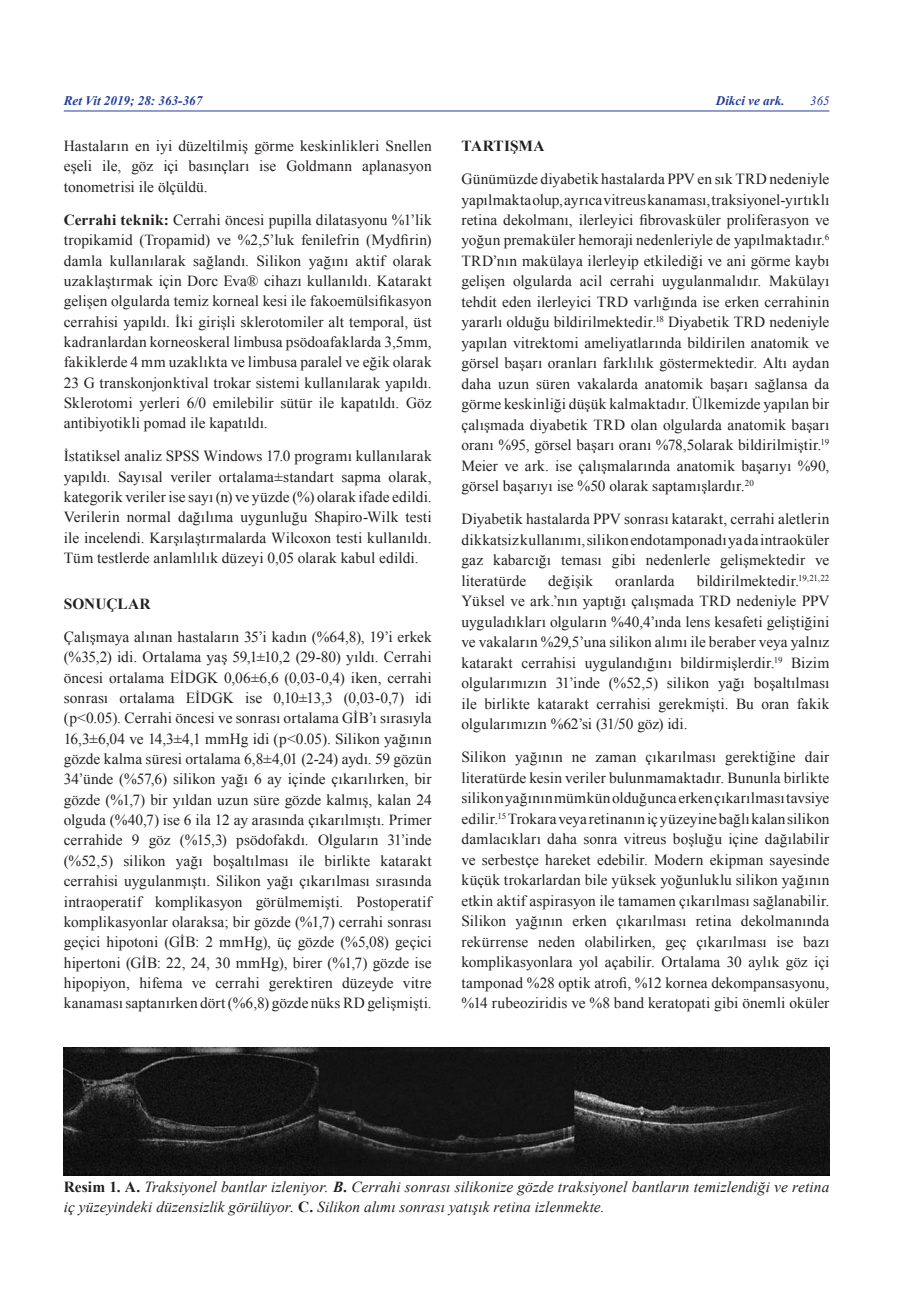
<style>
.page{position:relative;width:906px;height:1289px;background:#fff}
.page>*{position:absolute;margin:0;border:0;box-sizing:border-box;transform-origin:0 0}
.t1{font:15.3px/20.4px "Times New Roman";letter-spacing:.005em;color:#231f20;text-align:justify}
.t2{font:italic 15.3px/20.2px "Times New Roman";color:#231f20}
.t3{font:700 15.3px "Times New Roman";letter-spacing:.01em;color:#231f20}
.t4{font:italic 700 13.2px "Times New Roman";color:#223f9a}
.t5{font:italic 12.75px "Times New Roman";color:#223f9a}
.s1{font-weight:700}
.s2{font-weight:700;font-style:normal}
</style>
<div class="page">
<hr style="left:64px;top:111px;width:765px;height:1px;background:#223f9a">
<img style="left:64px;top:1047px;width:765px;height:127px">
<p class="t4" style="left:64px;top:94px;width:140px">Ret Vit 2019; 28: 363-367</p>
<p class="t4" style="left:716px;top:94px;width:70px">Dikci ve ark.</p>
<p class="t5" style="left:810px;top:94px;width:21px">365</p>
<p class="t3" style="left:461px;top:137px;width:85px">TARTIŞMA</p>
<p class="t1" style="left:461px;top:169px;width:369px">Günümüzde diyabetik hastalarda PPV en sık TRD nedeniyle yapılmakta olup, ayrıca vitreus kanaması, traksiyonel-yırtıklı retina dekolmanı, ilerleyici fibrovasküler proliferasyon ve yoğun premaküler hemoraji nedenleriyle de yapılmaktadır.<sup>6<br></sup>TRD’nın makülaya ilerleyip etkilediği ve ani görme kaybı gelişen olgularda acil cerrahi uygulanmalıdır. Makülayı tehdit eden ilerleyici TRD varlığında ise erken cerrahinin yararlı olduğu bildirilmektedir.<sup>18</sup> Diyabetik TRD nedeniyle yapılan vitrektomi ameliyatlarında bildirilen anatomik ve görsel başarı oranları farklılık göstermektedir. Altı aydan daha uzun süren vakalarda anatomik başarı sağlansa da görme keskinliği düşük kalmaktadır. Ülkemizde yapılan bir çalışmada diyabetik TRD olan olgularda anatomik başarı oranı %95, görsel başarı oranı %78,5olarak bildirilmiştir.<sup>19<br></sup>Meier ve ark. ise çalışmalarında anatomik başarıyı %90, görsel başarıyı ise %50 olarak saptamışlardır.<sup>20</sup></p>
<p class="t1" style="left:461px;top:509px;width:369px">Diyabetik hastalarda PPV sonrası katarakt, cerrahi aletlerin dikkatsiz kullanımı, silikon endotamponadı ya da intraoküler gaz kabarcığı teması gibi nedenlerle gelişmektedir ve literatürde</p>
<p class="t1" style="left:64px;top:136px;width:369px">Hastaların en iyi düzeltilmiş görme keskinlikleri Snellen eşeli ile, göz içi basınçları ise Goldmann aplanasyon tonometrisi ile ölçüldü.</p>
<p class="t1" style="left:64px;top:209px;width:369px"><span class="s1">Cerrahi teknik:</span> Cerrahi öncesi pupilla dilatasyonu %1’lik tropikamid (Tropamid) ve %2,5’luk fenilefrin (Mydfirin) damla kullanılarak sağlandı. Silikon yağını aktif olarak uzaklaştırmak için Dorc Eva® cihazı kullanıldı. Katarakt gelişen olgularda temiz korneal kesi ile fakoemülsifikasyon cerrahisi yapıldı. İki girişli sklerotomiler alt temporal, üst kadranlardan korneoskeral limbusa psödoafaklarda 3,5mm, fakiklerde 4 mm uzaklıkta ve limbusa paralel ve eğik olarak 23 G transkonjonktival trokar sistemi kullanılarak yapıldı.<br>Sklerotomi yerleri 6/0 emilebilir sütür ile kapatıldı. Göz antibiyotikli pomad ile kapatıldı.</p>
<p class="t1" style="left:64px;top:446px;width:369px">İstatiksel analiz SPSS Windows 17.0 programı kullanılarak yapıldı. Sayısal veriler ortalama±standart sapma olarak, kategorik veriler ise sayı (n) ve yüzde (%) olarak ifade edildi.<br>Verilerin normal dağılıma uygunluğu Shapiro-Wilk testi ile incelendi. Karşılaştırmalarda Wilcoxon testi kullanıldı.<br>Tüm testlerde anlamlılık düzeyi 0,05 olarak kabul edildi.</p>
<p class="t3" style="left:64px;top:595px;width:88px">SONUÇLAR</p>
<p class="t1" style="left:64px;top:626px;width:369px">Çalışmaya alınan hastaların 35’i kadın (%64,8), 19’i erkek (%35,2) idi. Ortalama yaş 59,1±10,2 (29-80) yıldı. Cerrahi öncesi ortalama EİDGK 0,06±6,6 (0,03-0,4) iken, cerrahi sonrası ortalama EİDGK ise 0,10±13,3 (0,03-0,7) idi (p&lt;0.05). Cerrahi öncesi ve sonrası ortalama GİB’ı sırasıyla 16,3±6,04 ve 14,3±4,1 mmHg idi (p&lt;0.05). Silikon yağının gözde kalma süresi ortalama 6,8±4,01 (2-24) aydı. 59 gözün 34’ünde (%57,6) silikon yağı 6 ay içinde çıkarılırken, bir gözde (%1,7) bir yıldan uzun süre gözde kalmış, kalan 24 olguda (%40,7) ise 6 ila 12 ay arasında çıkarılmıştı. Primer cerrahide 9 göz (%15,3) psödofakdı. Olguların 31’inde (%52,5) silikon yağı boşaltılması ile birlikte katarakt cerrahisi uygulanmıştı. Silikon yağı çıkarılması sırasında intraoperatif komplikasyon görülmemişti. Postoperatif komplikasyonlar olaraksa; bir gözde (%1,7) cerrahi sonrası geçici hipotoni (GİB: 2 mmHg), üç gözde (%5,08) geçici hipertoni (GİB: 22, 24, 30 mmHg), birer (%1,7) gözde ise hipopiyon, hifema ve cerrahi gerektiren düzeyde vitre kanaması saptanırken dört (%6,8) gözde nüks RD gelişmişti.</p>
<p class="t1" style="left:461px;top:570px;width:369px;text-indent:235px">bildirilmektedir.<sup>19,21,22<br></sup>Yüksel ve ark.’nın yaptığı çalışmada TRD nedeniyle PPV uyguladıkları olguların %40,4’ında lens kesafeti geliştiğini ve vakaların %29,5’una silikon alımı ile beraber veya yalnız katarakt cerrahisi uygulandığını bildirmişlerdir.<sup>19</sup> Bizim olgularımızın 31’inde (%52,5) silikon yağı boşaltılması ile birlikte katarakt cerrahisi gerekmişti. Bu oran fakik olgularımızın %62’si (31/50 göz) idi.</p>
<p class="t1" style="left:461px;top:747px;width:369px">Silikon yağının ne zaman çıkarılması gerektiğine dair literatürde kesin veriler bulunmamaktadır. Bununla birlikte silikon yağının mümkün olduğunca erken çıkarılması tavsiye edilir.<sup>15</sup> Trokara veya retinanın iç yüzeyine bağlı kalan silikon damlacıkları daha sonra vitreus boşluğu içine dağılabilir ve serbestçe hareket edebilir. Modern ekipman sayesinde küçük trokarlardan bile yüksek yoğunluklu silikon yağının etkin aktif aspirasyon ile tamamen çıkarılması sağlanabilir.<br>Silikon yağının erken çıkarılması retina dekolmanında rekürrense neden olabilirken, geç çıkarılması ise bazı komplikasyonlara yol açabilir. Ortalama 30 aylık göz içi tamponad %28 optik atrofi, %12 kornea dekompansasyonu, %14 rubeoziridis ve %8 band keratopati gibi önemli oküler</p>
<p class="t1" style="left:548px;top:570px;width:46px">değişik</p>
<p class="t1" style="left:615px;top:570px;width:61px">oranlarda</p>
<p class="t2" style="left:64px;top:1176px;width:767px"><span class="s2">Resim 1. A.</span> Traksiyonel bantlar izleniyor. <span class="s1">B</span><span class="s2">.</span> Cerrahi sonrası silikonize gözde traksiyonel bantların temizlendiği ve retina iç yüzeyindeki düzensizlik görülüyor. <span class="s2">C.</span> Silikon alımı sonrası yatışık retina izlenmekte.</p>
</div>
